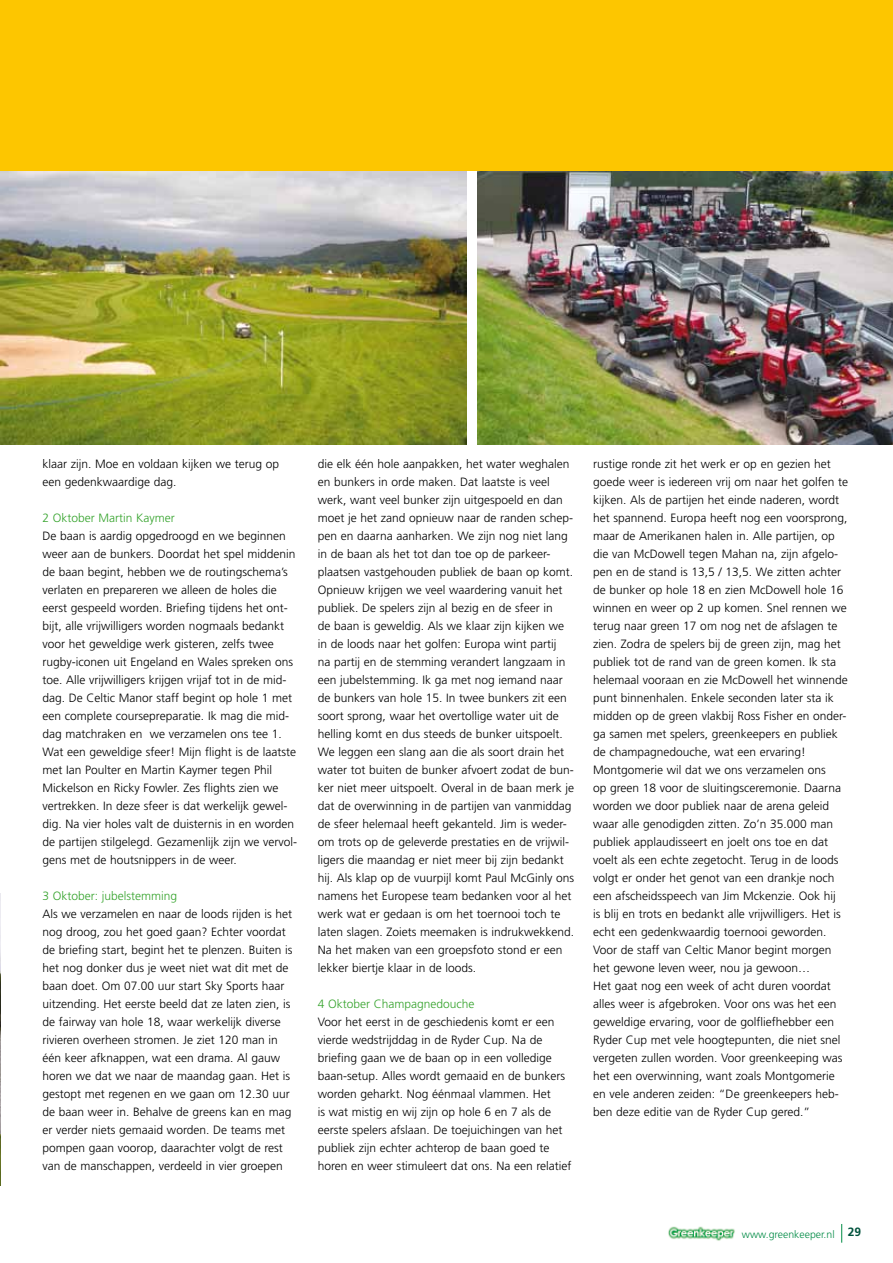
<style>
.page{position:relative;width:893px;height:1263px;background:#fff}
.page>*{position:absolute;margin:0;border:0;box-sizing:border-box;transform-origin:0 0}
.t1{font:300 12px/18px "Frutiger";color:#000}
.t2{font:300 12px "Frutiger";color:#35a32c}
.t3{font:300 10.5px "Frutiger";color:#008b45}
.s1{font-weight:700;font-size:12px;color:#00523c}
</style>
<div class="page">
<svg style="left:841px;top:1224px;width:1px;height:19px"></svg>
<img style="left:668px;top:1226px;width:67px;height:15px">
<img style="left:478px;top:170px;width:415px;height:275px">
<img style="left:0;top:893px;width:1px;height:292px">
<img style="left:0;top:170px;width:467px;height:275px">
<div style="left:0;top:0;width:893px;height:170px;background:#fdc600"></div>
<p class="t1" style="left:43px;top:455px;width:238px">klaar zijn. Moe en voldaan kijken we terug op een gedenkwaardige dag.</p>
<p class="t2" style="left:43px;top:511px;width:134px">2 Oktober Martin Kaymer</p>
<p class="t1" style="left:43px;top:527px;width:256px">De baan is aardig opgedroogd en we beginnen weer aan de bunkers. Doordat het spel middenin de baan begint, hebben we de routingschema’s verlaten en prepareren we alleen de holes die eerst gespeeld worden. Briefing tijdens het ont&shy;bijt, alle vrijwilligers worden nogmaals bedankt voor het geweldige werk gisteren, zelfs twee rugby-iconen uit Engeland en Wales spreken ons toe. Alle vrijwilligers krijgen vrijaf tot in de mid&shy;dag. De Celtic Manor staff begint op hole 1 met een complete coursepreparatie. Ik mag die mid&shy;dag matchraken en we verzamelen ons tee 1.<br>Wat een geweldige sfeer! Mijn flight is de laatste met Ian Poulter en Martin Kaymer tegen Phil Mickelson en Ricky Fowler. Zes flights zien we vertrekken. In deze sfeer is dat werkelijk gewel&shy;dig. Na vier holes valt de duisternis in en worden de partijen stilgelegd. Gezamenlijk zijn we vervol&shy;gens met de houtsnippers in de weer.</p>
<p class="t2" style="left:43px;top:889px;width:136px">3 Oktober: jubelstemming</p>
<p class="t1" style="left:43px;top:905px;width:252px">Als we verzamelen en naar de loods rijden is het nog droog, zou het goed gaan? Echter voordat de briefing start, begint het te plenzen. Buiten is het nog donker dus je weet niet wat dit met de baan doet. Om 07.00 uur start Sky Sports haar uitzending. Het eerste beeld dat ze laten zien, is de fairway van hole 18, waar werkelijk diverse rivieren overheen stromen. Je ziet 120 man in één keer afknappen, wat een drama. Al gauw horen we dat we naar de maandag gaan. Het is gestopt met regenen en we gaan om 12.30 uur de baan weer in. Behalve de greens kan en mag er verder niets gemaaid worden. De teams met pompen gaan voorop, daarachter volgt de rest van de manschappen, verdeeld in vier groepen</p>
<p class="t1" style="left:318px;top:455px;width:258px">die elk één hole aanpakken, het water weghalen en bunkers in orde maken. Dat laatste is veel werk, want veel bunker zijn uitgespoeld en dan moet je het zand opnieuw naar de randen schep&shy;pen en daarna aanharken. We zijn nog niet lang in de baan als het tot dan toe op de parkeer&shy;plaatsen vastgehouden publiek de baan op komt.<br>Opnieuw krijgen we veel waardering vanuit het publiek. De spelers zijn al bezig en de sfeer in<br>de baan is geweldig. Als we klaar zijn kijken we in de loods naar het golfen: Europa wint partij<br>na partij en de stemming verandert langzaam in een jubelstemming. Ik ga met nog iemand naar de bunkers van hole 15. In twee bunkers zit een soort sprong, waar het overtollige water uit de helling komt en dus steeds de bunker uitspoelt.<br>We leggen een slang aan die als soort drain het water tot buiten de bunker afvoert zodat de bun&shy;ker niet meer uitspoelt. Overal in de baan merk je dat de overwinning in de partijen van vanmiddag de sfeer helemaal heeft gekanteld. Jim is weder&shy;om trots op de geleverde prestaties en de vrijwil&shy;ligers die maandag er niet meer bij zijn bedankt hij. Als klap op de vuurpijl komt Paul McGinly ons namens het Europese team bedanken voor al het werk wat er gedaan is om het toernooi toch te laten slagen. Zoiets meemaken is indrukwekkend.<br>Na het maken van een groepsfoto stond er een lekker biertje klaar in de loods.</p>
<p class="t2" style="left:318px;top:997px;width:158px">4 Oktober Champagnedouche</p>
<p class="t1" style="left:318px;top:1013px;width:255px">Voor het eerst in de geschiedenis komt er een vierde wedstrijddag in de Ryder Cup. Na de briefing gaan we de baan op in een volledige baan-setup. Alles wordt gemaaid en de bunkers worden geharkt. Nog éénmaal vlammen. Het<br>is wat mistig en wij zijn op hole 6 en 7 als de eerste spelers afslaan. De toejuichingen van het publiek zijn echter achterop de baan goed te horen en weer stimuleert dat ons. Na een relatief</p>
<p class="t1" style="left:593px;top:455px;width:256px">rustige ronde zit het werk er op en gezien het goede weer is iedereen vrij om naar het golfen te kijken. Als de partijen het einde naderen, wordt het spannend. Europa heeft nog een voorsprong, maar de Amerikanen halen in. Alle partijen, op die van McDowell tegen Mahan na, zijn afgelo&shy;pen en de stand is 13,5 / 13,5. We zitten achter de bunker op hole 18 en zien McDowell hole 16 winnen en weer op 2 up komen. Snel rennen we terug naar green 17 om nog net de afslagen te zien. Zodra de spelers bij de green zijn, mag het publiek tot de rand van de green komen. Ik sta helemaal vooraan en zie McDowell het winnende punt binnenhalen. Enkele seconden later sta ik midden op de green vlakbij Ross Fisher en onder&shy;ga samen met spelers, greenkeepers en publiek de champagnedouche, wat een ervaring!<br>Montgomerie wil dat we ons verzamelen ons<br>op green 18 voor de sluitingsceremonie. Daarna worden we door publiek naar de arena geleid waar alle genodigden zitten. Zo’n 35.000 man publiek applaudisseert en joelt ons toe en dat voelt als een echte zegetocht. Terug in de loods volgt er onder het genot van een drankje noch een afscheidsspeech van Jim Mckenzie. Ook hij<br>is blij en trots en bedankt alle vrijwilligers. Het is echt een gedenkwaardig toernooi geworden.<br>Voor de staff van Celtic Manor begint morgen het gewone leven weer, nou ja gewoon…<br>Het gaat nog een week of acht duren voordat alles weer is afgebroken. Voor ons was het een geweldige ervaring, voor de golfliefhebber een Ryder Cup met vele hoogtepunten, die niet snel vergeten zullen worden. Voor greenkeeping was het een overwinning, want zoals Montgomerie en vele anderen zeiden: “De greenkeepers heb&shy;ben deze editie van de Ryder Cup gered.”</p>
<p class="t3" style="left:742px;top:1228px;width:121px">www.greenkeeper.nl <span class="s1">29</span></p>
</div>
